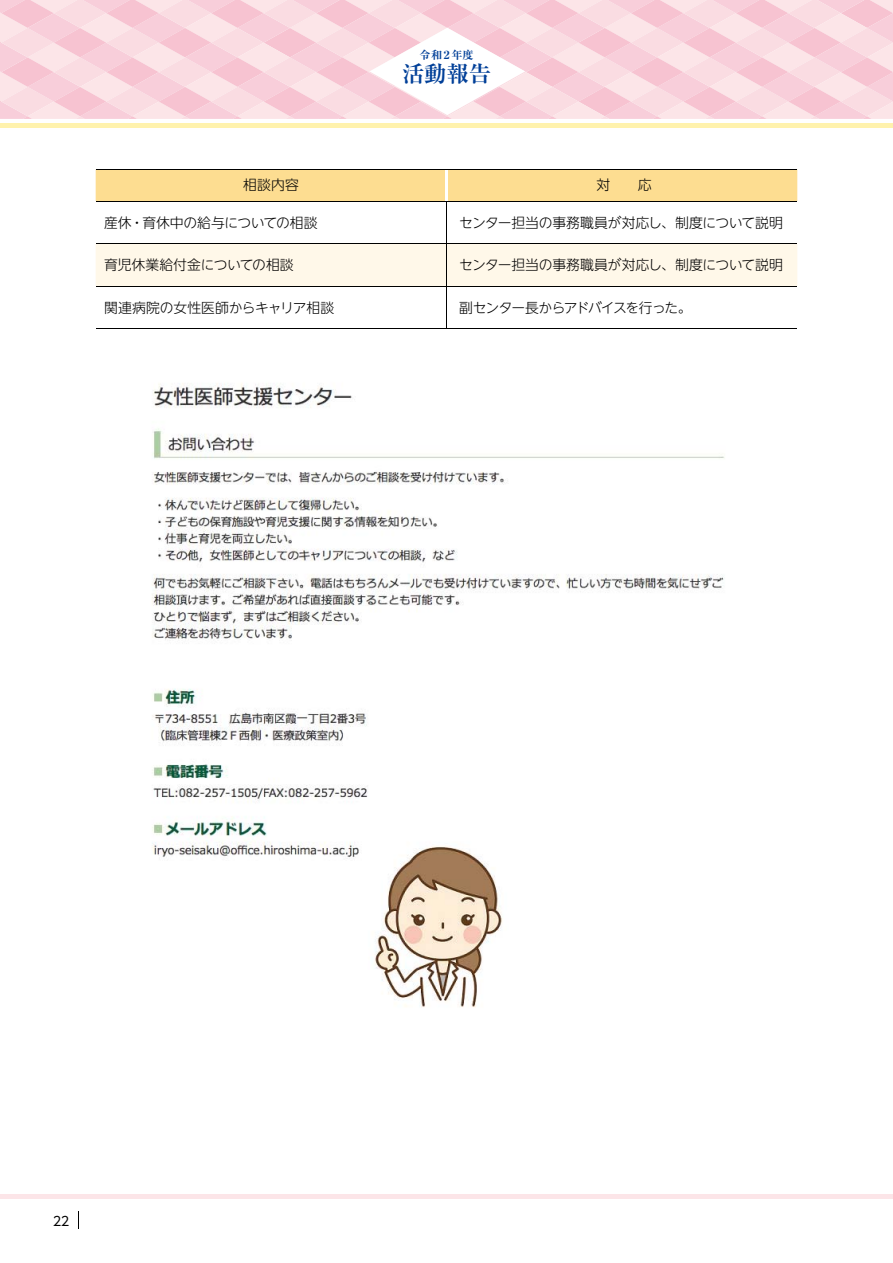
<style>
.page{position:relative;width:893px;height:1263px;background:#fff}
.page>*{position:absolute;margin:0;border:0;box-sizing:border-box;transform-origin:0 0}
.t1{font:700 22.2px "Ryumin Pr 6 N";color:#003f98}
.t2{font:300 13.8px "UD Shin Go NT Pr 6 N";letter-spacing:-.02em;color:#000}
.t3{font:300 13.8px "UD Shin Go NT Pr 6 N";letter-spacing:-.075em;color:#000}
.t4{font:12.75px "MO Clear Tone SG";color:#000}
.t5{font:700 expanded 11.1px "Ryumin Pr 6 N";letter-spacing:-.04em;color:#003f98}
</style>
<div class="page">
<hr style="left:0;top:123px;width:893px;height:4px;background:#fff2ad">
<hr style="left:0;top:1194px;width:893px;height:4px;background:#fce5e8">
<svg style="left:0;top:0;width:893px;height:119px;background:#f9d7df"></svg>
<img style="left:152px;top:383px;width:573px;height:625px">
<div style="left:96px;top:170px;width:701px;height:31px;background:#fddd91"></div>
<div style="left:96px;top:244px;width:701px;height:42px;background:#fff8e9"></div>
<hr style="left:446px;top:201px;width:1px;height:42px;background:#000">
<hr style="left:446px;top:244px;width:1px;height:42px;background:#000">
<hr style="left:446px;top:286px;width:1px;height:42px;background:#000">
<hr style="left:96px;top:201px;width:350px;height:1px;background:#000">
<hr style="left:446px;top:201px;width:351px;height:1px;background:#000">
<hr style="left:96px;top:243px;width:350px;height:1px;background:#000">
<hr style="left:446px;top:243px;width:351px;height:1px;background:#000">
<hr style="left:96px;top:286px;width:350px;height:1px;background:#000">
<hr style="left:446px;top:286px;width:351px;height:1px;background:#000">
<hr style="left:96px;top:328px;width:350px;height:1px;background:#000">
<hr style="left:446px;top:328px;width:351px;height:1px;background:#000">
<hr style="left:445px;top:169px;width:3px;height:32px;background:#fff">
<hr style="left:96px;top:169px;width:350px;height:1px;background:#000">
<hr style="left:446px;top:169px;width:351px;height:1px;background:#000">
<p class="t5" style="left:420px;top:46px;width:56px">令和２年度</p>
<h1 class="t1" style="left:402px;top:56px;width:90px">活動報告</h1>
<p class="t2" style="left:243px;top:174px;width:57px">相談内容</p>
<p class="t2" style="left:596px;top:174px;width:57px">対　　応</p>
<p class="t2" style="left:104px;top:211px;width:215px">産休・育休中の給与についての相談</p>
<p class="t2" style="left:459px;top:211px;width:325px">センター担当の事務職員が対応し、制度について説明</p>
<p class="t2" style="left:104px;top:254px;width:191px">育児休業給付金についての相談</p>
<p class="t2" style="left:459px;top:254px;width:325px">センター担当の事務職員が対応し、制度について説明</p>
<p class="t2" style="left:104px;top:296px;width:232px">関連病院の女性医師からキャリア相談</p>
<p class="t3" style="left:459px;top:296px;width:234px">副センター長からアドバイスを行った。</p>
<p class="t4" style="left:53px;top:1212px;width:17px">22</p>
</div>
